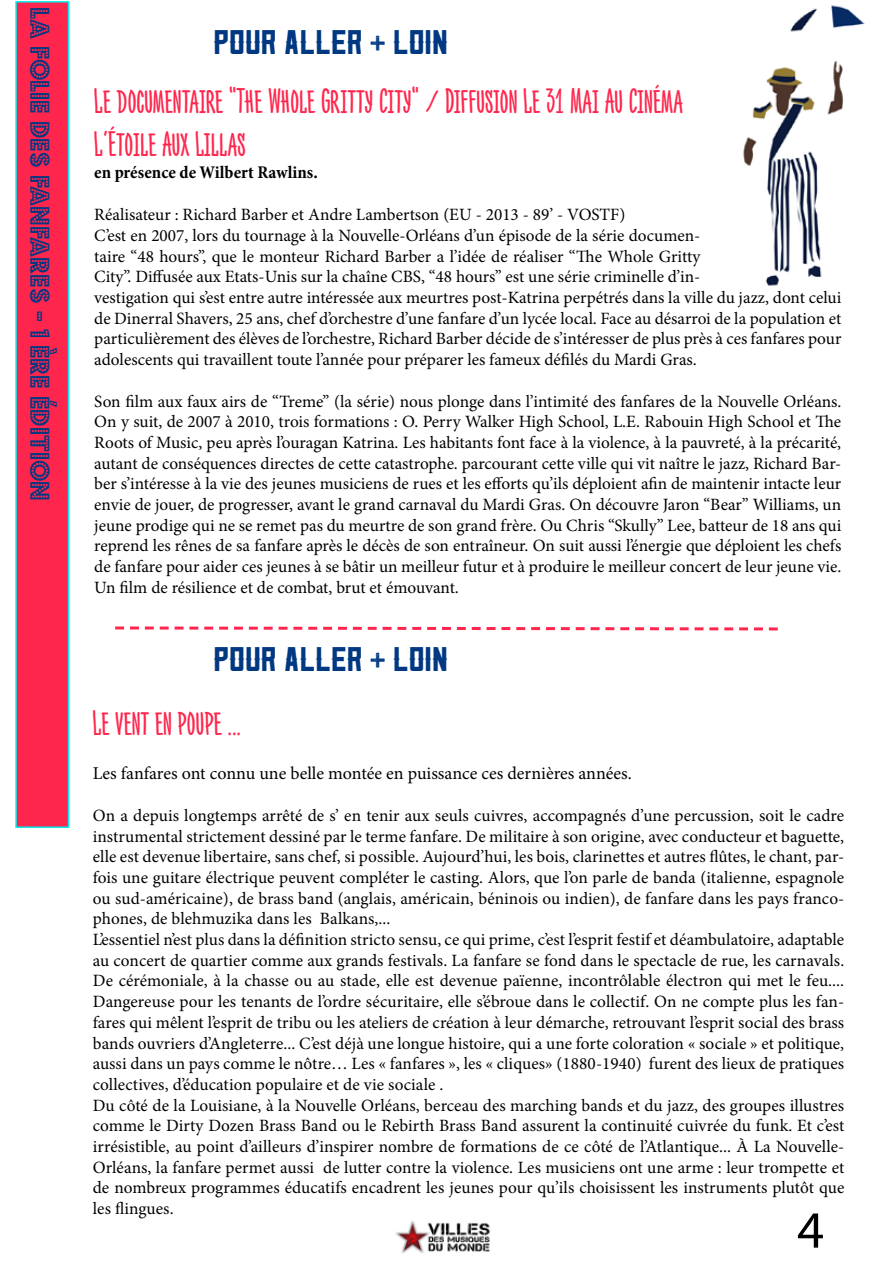
<style>
.page{position:relative;width:893px;height:1263px;background:#fff}
.page>*{position:absolute;margin:0;border:0;box-sizing:border-box;transform-origin:0 0}
.t1{font:52.5px "Myriad Pro";color:#000}
.t2{font:condensed 36px/43.2px "Nexa Rust Handmade";color:#ff264d}
.t3{font:30px "Budmo Jiggler";color:#003882}
.t4{font:30px "Hoverage";color:#003882}
.t5{font:18px "Minion Pro";color:#000}
.t6{font:700 condensed 18px "Minion Pro";color:#000}
.t7{font:17.25px/20.7px "Minion Pro";color:#000}
.s1{font-family:"Veneer"}
</style>
<div class="page">
<div style="left:16px;top:2px;width:53px;height:825px;background:#ff264d"></div>
<div style="left:15px;top:1px;width:54px;height:827px;border:2px solid #00f0ef"></div>
<img style="left:396px;top:1221px;width:95px;height:32px">
<img style="left:743px;top:5px;width:122px;height:281px">
<svg style="left:115px;top:626px;width:663px;height:5px"></svg>
<h3 class="t3" style="left:57px;top:7px;width:495px;rotate:90deg">La Folie des Fanfares - 1 ère édition</h3>
<h3 class="t4" style="left:213px;top:26px;width:236px">POUR ALLER <span class="s1">+</span> LOIN</h3>
<h2 class="t2" style="left:94px;top:81px;width:590px">LE DOCUMENTAIRE "THE WHOLE GRITTY CITY" / DIFFUSION LE 31 MAI AU CINÉMA<br>L‘ÉTOILE AUX LILLAS</h2>
<p class="t6" style="left:94px;top:160px;width:225px">en présence de Wilbert Rawlins.</p>
<p class="t7" style="left:94px;top:204px;width:749px">Réalisateur : Richard Barber et Andre Lambertson (EU - 2013 - 89’ - VOSTF)<br>C’est en 2007, lors du tournage à la Nouvelle-Orléans d’un épisode de la série documen-<br>taire “48 hours”, que le monteur Richard Barber a l’idée de réaliser “The Whole Gritty<br>City”. Diffusée aux Etats-Unis sur la chaîne CBS, “48 hours” est une série criminelle d’in-<br>vestigation qui s’est entre autre intéressée aux meurtres post-Katrina perpétrés dans la ville du jazz, dont celui de Dinerral Shavers, 25 ans, chef d’orchestre d’une fanfare d’un lycée local. Face au désarroi de la population et particulièrement des élèves de l’orchestre, Richard Barber décide de s’intéresser de plus près à ces fanfares pour adolescents qui travaillent toute l’année pour préparer les fameux défilés du Mardi Gras.</p>
<p class="t7" style="left:94px;top:391px;width:749px;text-align:justify">Son film aux faux airs de “Treme” (la série) nous plonge dans l’intimité des fanfares de la Nouvelle Orléans.<br>On y suit, de 2007 à 2010, trois formations : O. Perry Walker High School, L.E. Rabouin High School et The Roots of Music, peu après l’ouragan Katrina. Les habitants font face à la violence, à la pauvreté, à la précarité, autant de conséquences directes de cette catastrophe. parcourant cette ville qui vit naître le jazz, Richard Bar&shy;ber s’intéresse à la vie des jeunes musiciens de rues et les efforts qu’ils déploient afin de maintenir intacte leur envie de jouer, de progresser, avant le grand carnaval du Mardi Gras. On découvre Jaron “Bear” Williams, un jeune prodige qui ne se remet pas du meurtre de son grand frère. Ou Chris “Skully” Lee, batteur de 18 ans qui reprend les rênes de sa fanfare après le décès de son entraîneur. On suit aussi l’énergie que déploient les chefs de fanfare pour aider ces jeunes à se bâtir un meilleur futur et à produire le meilleur concert de leur jeune vie.<br>Un film de résilience et de combat, brut et émouvant.</p>
<h3 class="t4" style="left:213px;top:643px;width:236px">POUR ALLER <span class="s1">+</span> LOIN</h3>
<h2 class="t2" style="left:93px;top:703px;width:150px">LE VENT EN POUPE ...</h2>
<p class="t5" style="left:93px;top:761px;width:541px">Les fanfares ont connu une belle montée en puissance ces dernières années.</p>
<p class="t7" style="left:93px;top:805px;width:753px">On a depuis longtemps arrêté de s’ en tenir aux seuls cuivres, accompagnés d’une percussion, soit le cadre instrumental strictement dessiné par le terme fanfare. De militaire à son origine, avec conducteur et baguette, elle est devenue libertaire, sans chef, si possible. Aujourd’hui, les bois, clarinettes et autres flûtes, le chant, par&shy;fois une guitare électrique peuvent compléter le casting. Alors, que l’on parle de banda (italienne, espagnole ou sud-américaine), de brass band (anglais, américain, béninois ou indien), de fanfare dans les pays franco&shy;phones, de blehmuzika dans les Balkans,...<br>L’essentiel n’est plus dans la définition stricto sensu, ce qui prime, c’est l’esprit festif et déambulatoire, adaptable au concert de quartier comme aux grands festivals. La fanfare se fond dans le spectacle de rue, les carnavals.<br>De cérémoniale, à la chasse ou au stade, elle est devenue païenne, incontrôlable électron qui met le feu....<br>Dangereuse pour les tenants de l’ordre sécuritaire, elle s’ébroue dans le collectif. On ne compte plus les fan&shy;fares qui mêlent l’esprit de tribu ou les ateliers de création à leur démarche, retrouvant l’esprit social des brass bands ouvriers d’Angleterre... C’est déjà une longue histoire, qui a une forte coloration « sociale » et politique, aussi dans un pays comme le nôtre… Les « fanfares », les « cliques» (1880-1940) furent des lieux de pratiques collectives, d’éducation populaire et de vie sociale .<br>Du côté de la Louisiane, à la Nouvelle Orléans, berceau des marching bands et du jazz, des groupes illustres comme le Dirty Dozen Brass Band ou le Rebirth Brass Band assurent la continuité cuivrée du funk. Et c’est irrésistible, au point d’ailleurs d’inspirer nombre de formations de ce côté de l’Atlantique... À La Nouvelle-Orléans, la fanfare permet aussi de lutter contre la violence. Les musiciens ont une arme : leur trompette et de nombreux programmes éducatifs encadrent les jeunes pour qu’ils choisissent les instruments plutôt que les flingues.</p>
<h1 class="t1" style="left:797px;top:1198px;width:28px">4</h1>
</div>
